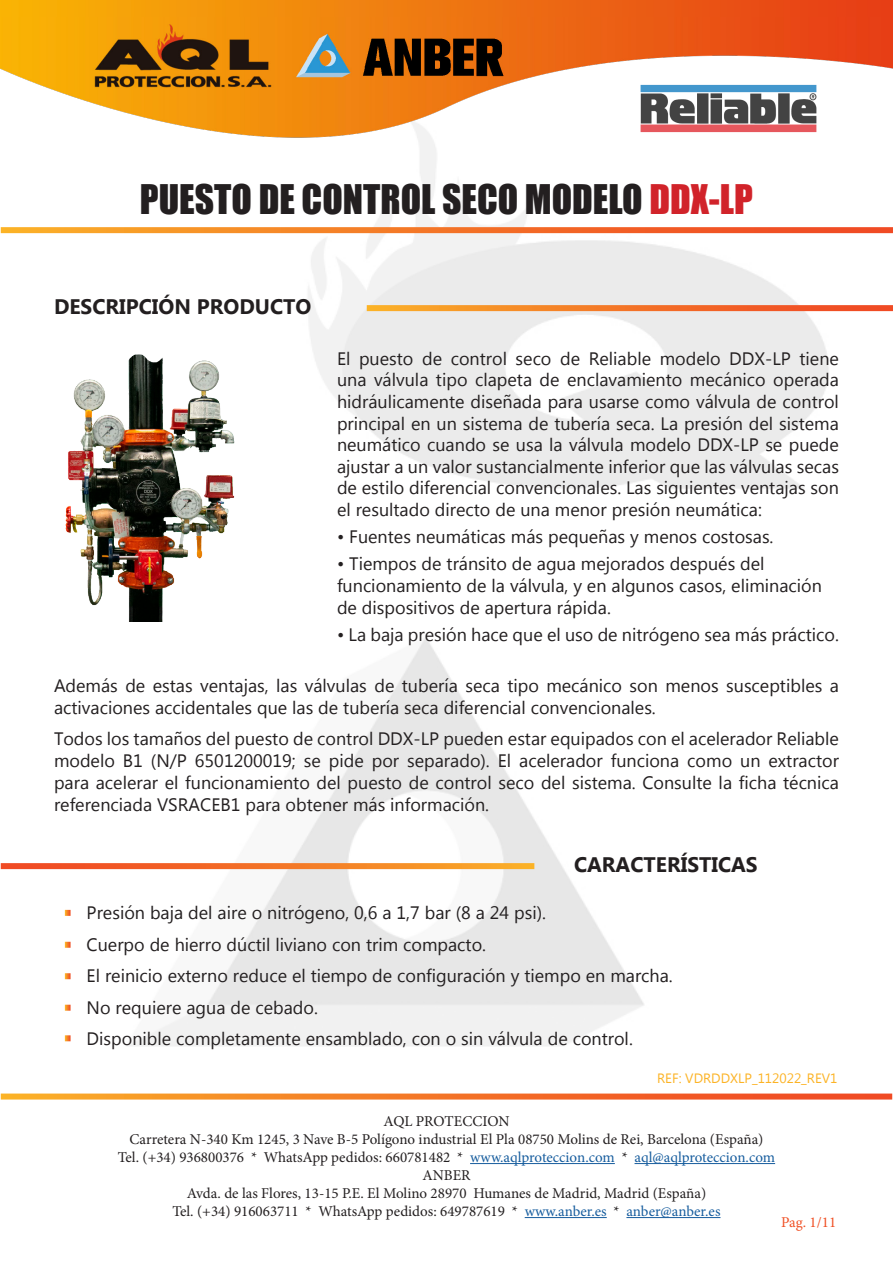
<style>
.page{position:relative;width:893px;height:1263px;background:#fff}
.page>*{position:absolute;margin:0;border:0;box-sizing:border-box;transform-origin:0 0}
.t1{font:37.5px "Impact";color:#231f20}
.t2{font:700 21px "Microsoft New Tai Lue";color:#231f20}
.t3{font:18px/21.6px "Microsoft New Tai Lue";color:#231f20}
.t4{font:15px/18px "Minion Pro";color:#231f20;text-align:center}
.t5{font:15px "Minion Pro";color:#f05126}
.t6{font:13.5px "Microsoft New Tai Lue";color:#fcb325}
.s1{color:#d1232a}
.s2{color:#175d9e}
</style>
<div class="page">
<img style="left:79px;top:149px;width:772px;height:1016px">
<svg style="left:1px;top:1093px;width:891px;height:6px;background:#f4823a"></svg>
<hr style="left:470px;top:1163px;width:145px;height:1px;background:#175d9e">
<hr style="left:634px;top:1163px;width:141px;height:1px;background:#175d9e">
<hr style="left:525px;top:1217px;width:82px;height:1px;background:#175d9e">
<hr style="left:626px;top:1217px;width:94px;height:1px;background:#175d9e">
<img style="left:0;top:0;width:893px;height:149px">
<svg style="left:367px;top:305px;width:526px;height:6px;background:#f3782a"></svg>
<img style="left:65px;top:351px;width:176px;height:270px">
<img style="left:640px;top:85px;width:176px;height:47px">
<svg style="left:1px;top:227px;width:892px;height:6px;background:#f4792b"></svg>
<svg style="left:1px;top:863px;width:533px;height:6px;background:#f4782a"></svg>
<svg style="left:65px;top:910px;width:6px;height:6px"></svg>
<svg style="left:65px;top:1035px;width:6px;height:6px"></svg>
<svg style="left:65px;top:973px;width:6px;height:6px"></svg>
<svg style="left:65px;top:942px;width:6px;height:6px"></svg>
<svg style="left:65px;top:1005px;width:6px;height:6px"></svg>
<h1 class="t1" style="left:140px;top:170px;width:614px">PUESTO DE CONTROL SECO MODELO <span class="s1">DDX-LP</span></h1>
<p class="t2" style="left:54px;top:295px;width:259px">DESCRIPCIÓN PRODUCTO</p>
<p class="t3" style="left:337px;top:349px;width:503px;text-align:justify">El puesto de control seco de Reliable modelo DDX-LP tiene una válvula tipo clapeta de enclavamiento mecánico operada hidráulicamente diseñada para usarse como válvula de control principal en un sistema de tubería seca. La presión del sistema neumático cuando se usa la válvula modelo DDX-LP se puede ajustar a un valor sustancialmente inferior que las válvulas secas de estilo diferencial convencionales. Las siguientes ventajas son el resultado directo de una menor presión neumática:</p>
<p class="t3" style="left:337px;top:528px;width:438px">• Fuentes neumáticas más pequeñas y menos costosas.</p>
<p class="t3" style="left:337px;top:554px;width:486px">• Tiempos de tránsito de agua mejorados después del funcionamiento de la válvula, y en algunos casos, eliminación de dispositivos de apertura rápida.</p>
<p class="t3" style="left:337px;top:625px;width:503px">• La baja presión hace que el uso de nitrógeno sea más práctico.</p>
<p class="t3" style="left:54px;top:676px;width:786px">Además de estas ventajas, las válvulas de tubería seca tipo mecánico son menos susceptibles a activaciones accidentales que las de tubería seca diferencial convencionales.</p>
<p class="t3" style="left:54px;top:729px;width:786px;text-align:justify">Todos los tamaños del puesto de control DDX-LP pueden estar equipados con el acelerador Reliable modelo B1 (N/P 6501200019; se pide por separado). El acelerador funciona como un extractor para acelerar el funcionamiento del puesto de control seco del sistema. Consulte la ficha técnica referenciada VSRACEB1 para obtener más información.</p>
<p class="t2" style="left:574px;top:853px;width:185px">CARACTERÍSTICAS</p>
<p class="t3" style="left:87px;top:899px;width:588px;line-height:31.5px">Presión baja del aire o nitrógeno, 0,6 a 1,7 bar (8 a 24 psi).<br>Cuerpo de hierro dúctil liviano con trim compacto.<br>El reinicio externo reduce el tiempo de configuración y tiempo en marcha.<br>No requiere agua de cebado.<br>Disponible completamente ensamblado, con o sin válvula de control.</p>
<p class="t6" style="left:657px;top:1071px;width:182px">REF: VDRDDXLP_112022_REV1</p>
<p class="t4" style="left:118px;top:1112px;width:659px">AQL PROTECCION<br>Carretera N-340 Km 1245, 3 Nave B-5 Polígono industrial El Pla 08750 Molins de Rei, Barcelona (España)<br>Tel. (+34) 936800376 * WhatsApp pedidos: 660781482 * <span class="s2">www.aqlproteccion.com</span> * <span class="s2">aql@aqlproteccion.com </span>ANBER<br>Avda. de las Flores, 13-15 P.E. El Molino 28970 Humanes de Madrid, Madrid (España)<br>Tel. (+34) 916063711 * WhatsApp pedidos: 649787619 * <span class="s2">www.anber.es</span> * <span class="s2">anber@anber.es</span></p>
<p class="t5" style="left:781px;top:1212px;width:57px">Pag. 1/11</p>
</div>
